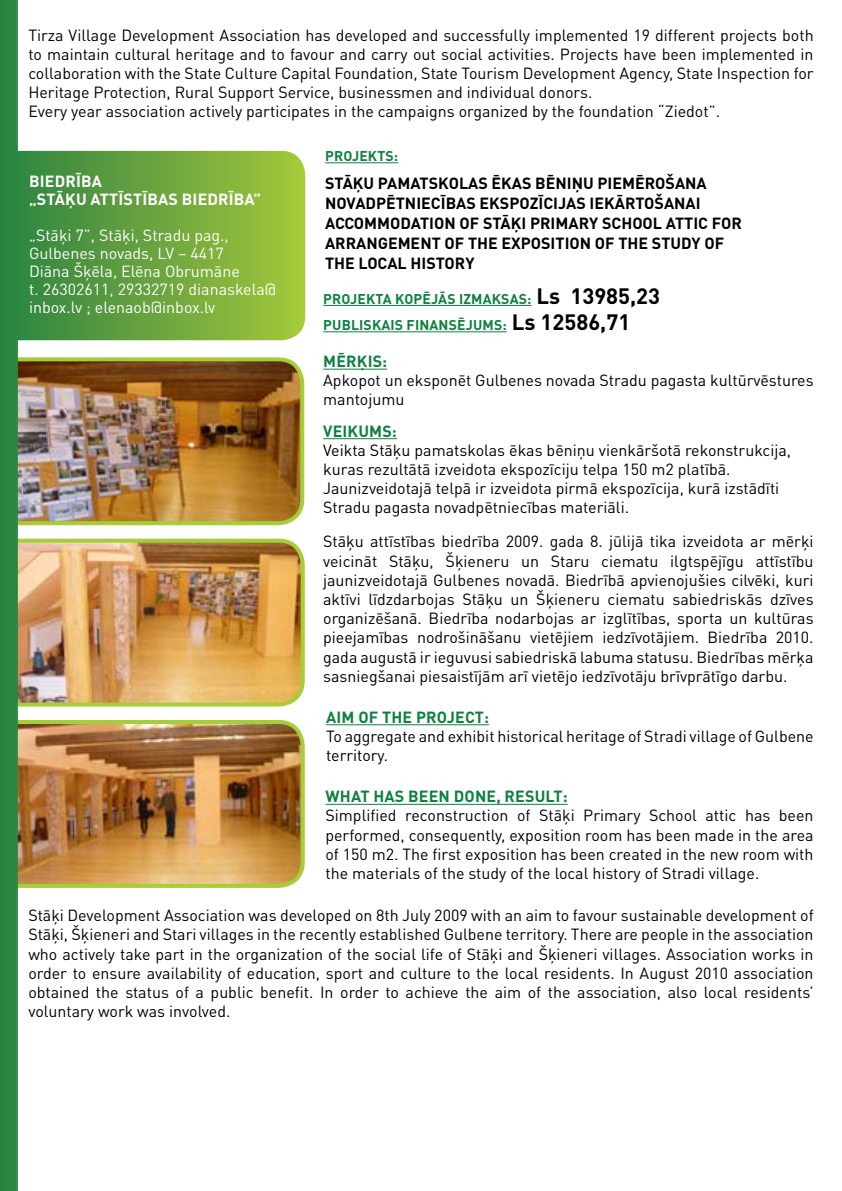
<style>
.page{position:relative;width:842px;height:1191px;background:#fff}
.page>*{position:absolute;margin:0;border:0;box-sizing:border-box;transform-origin:0 0}
.t1{font:700 22px "DIN Pro";color:#000}
.t2{font:16px/19.2px "DIN Pro";color:#000}
.t3{font:700 16px "DIN Pro";color:#000}
.t4{font:16px/18px "DIN Pro";color:#fff}
.t5{font:700 16px "DIN Pro";letter-spacing:.01em;color:#0e8140}
.t6{font:700 16px/18px "DIN Pro";letter-spacing:.01em;color:#fff}
.t7{font:700 14px "DIN Pro";letter-spacing:.01em;color:#0e8140}
.s1{font-size:14px;color:#0e8140}
.s2{font-size:22px;color:#000}
</style>
<div class="page">
<hr style="left:326px;top:724px;width:163px;height:1px;background:#0e8140">
<hr style="left:325px;top:804px;width:243px;height:1px;background:#0e8140">
<img style="left:0;top:0;width:305px;height:1191px">
<hr style="left:325px;top:162px;width:73px;height:1px;background:#0e8140">
<hr style="left:323px;top:305px;width:208px;height:1px;background:#0e8140">
<hr style="left:323px;top:331px;width:184px;height:1px;background:#0e8140">
<hr style="left:323px;top:369px;width:64px;height:1px;background:#0e8140">
<hr style="left:323px;top:438px;width:74px;height:1px;background:#0e8140">
<p class="t2" style="left:28px;top:25px;width:787px">Tirza Village Development Association has developed and successfully implemented 19 different projects both to maintain cultural heritage and to favour and carry out social activities. Projects have been implemented in collaboration with the State Culture Capital Foundation, State Tourism Development Agency, State Inspection for Heritage Protection, Rural Support Service, businessmen and individual donors.<br>Every year association actively participates in the campaigns organized by the foundation “Ziedot”.</p>
<p class="t6" style="left:29px;top:172px;width:234px">BIEDRĪBA<br>„STĀĶU ATTĪSTĪBAS BIEDRĪBA”</p>
<p class="t4" style="left:29px;top:226px;width:249px">„Stāķi 7”, Stāķi, Stradu pag.,<br>Gulbenes novads, LV – 4417<br>Diāna Šķēla, Elēna Obrumāne<br>t. 26302611, 29332719 dianaskela@ inbox.lv ; elenaob@inbox.lv</p>
<p class="t7" style="left:325px;top:146px;width:44px">PROJEKTS</p>
<p class="t7" style="left:394px;top:146px;width:6px">:</p>
<p class="t3" style="left:325px;top:172px;width:221px">STĀĶU PAM ATSKOLAS ĒKAS BĒNIŅ</p>
<p class="t3" style="left:583px;top:172px;width:51px">U PIEMĒROŠ</p>
<p class="t3" style="left:675px;top:172px;width:33px">ANA</p>
<p class="t3" style="left:325px;top:192px;width:11px">NOV</p>
<p class="t3" style="left:355px;top:192px;width:21px">ADPĒ</p>
<p class="t3" style="left:396px;top:192px;width:123px">TNI ECĪBAS EKSPOZĪCIJ</p>
<p class="t3" style="left:566px;top:192px;width:133px">AS I EKĀRTOŠANAI</p>
<p class="t3" style="left:325px;top:212px;width:22px">ACCOMMOD</p>
<p class="t3" style="left:411px;top:212px;width:28px">ATION</p>
<p class="t3" style="left:460px;top:212px;width:51px">OF STĀĶI</p>
<p class="t3" style="left:530px;top:212px;width:10px">PRIM</p>
<p class="t3" style="left:568px;top:212px;width:54px">ARY SCHOOL</p>
<p class="t3" style="left:666px;top:212px;width:57px">ATTIC FOR</p>
<p class="t3" style="left:325px;top:232px;width:249px">ARRANGEM ENT OF TH E EXPOSITION</p>
<p class="t3" style="left:595px;top:232px;width:120px">OF TH E STUDY OF</p>
<p class="t3" style="left:325px;top:252px;width:131px">THE LOCAL HISTORY</p>
<p class="t7" style="left:323px;top:289px;width:44px">PROJEKTA</p>
<p class="t7" style="left:395px;top:289px;width:98px">KOPĒJĀS IZMAKSAS</p>
<h1 class="t1" style="left:527px;top:281px;width:135px"><span class="s1">:</span> LS 13985,23</h1>
<p class="t7" style="left:323px;top:315px;width:51px">PUBLISKA</p>
<p class="t7" style="left:391px;top:315px;width:241px">IS FINANSĒJUMS: <span class="s2">LS 12586,71</span></p>
<p class="t5" style="left:323px;top:350px;width:65px">MĒRĶIS:</p>
<p class="t2" style="left:323px;top:370px;width:492px">Apkopot un eksponēt Gulbenes novada Stradu pagasta kultūrvēstures mantojumu</p>
<p class="t5" style="left:323px;top:420px;width:75px">VEIKUMS:</p>
<p class="t2" style="left:323px;top:440px;width:469px">Veikta Stāķu pamatskolas ēkas bēniņu vienkāršotā rekonstrukcija, kuras rezultātā izveidota ekspozīciju telpa 150 m2 platībā.<br>Jaunizveidotajā telpā ir izveidota pirmā ekspozīcija, kurā izstādīti Stradu pagasta novadpētniecības materiāli.</p>
<p class="t2" style="left:323px;top:531px;width:492px;text-align:justify">Stāķu attīstības biedrība 2009. gada 8. jūlijā tika izveidota ar mērķi veicināt Stāķu, Šķieneru un Staru ciematu ilgtspējīgu attīstību jaunizveidotajā Gulbenes novadā. Biedrībā apvienojušies cilvēki, kuri aktīvi līdzdarbojas Stāķu un Šķieneru ciematu sabiedriskās dzīves organizēšanā. Biedrība nodarbojas ar izglītības, sporta un kultūras pieejamības nodrošināšanu vietējiem iedzīvotājiem. Biedrība 2010. gada augustā ir ieguvusi sabiedriskā labuma statusu. Biedrības mērķa sasniegšanai piesaistījām arī vietējo iedzīvotāju brīvprātīgo darbu.</p>
<p class="t5" style="left:326px;top:706px;width:164px">AIM OF THE PROJECT:</p>
<p class="t2" style="left:326px;top:726px;width:489px">To aggregate and exhibit historical heritage of Stradi village of Gulbene territory.</p>
<p class="t5" style="left:325px;top:785px;width:200px">WHAT HAS BEEN DONE, RESU</p>
<p class="t5" style="left:545px;top:785px;width:24px">LT:</p>
<p class="t2" style="left:325px;top:805px;width:490px;text-align:justify">Simplified reconstruction of Stāķi Primary School attic has been performed, consequently, exposition room has been made in the area of 150 m2. The first exposition has been created in the new room with the materials of the study of the local history of Stradi village.</p>
<p class="t2" style="left:28px;top:905px;width:787px;text-align:justify">Stāķi Development Association was developed on 8th July 2009 with an aim to favour sustainable development of Stāķi, Šķieneri and Stari villages in the recently established Gulbene territory. There are people in the association who actively take part in the organization of the social life of Stāķi and Šķieneri villages. Association works in order to ensure availability of education, sport and culture to the local residents. In August 2010 association obtained the status of a public benefit. In order to achieve the aim of the association, also local residents’ voluntary work was involved.</p>
</div>
